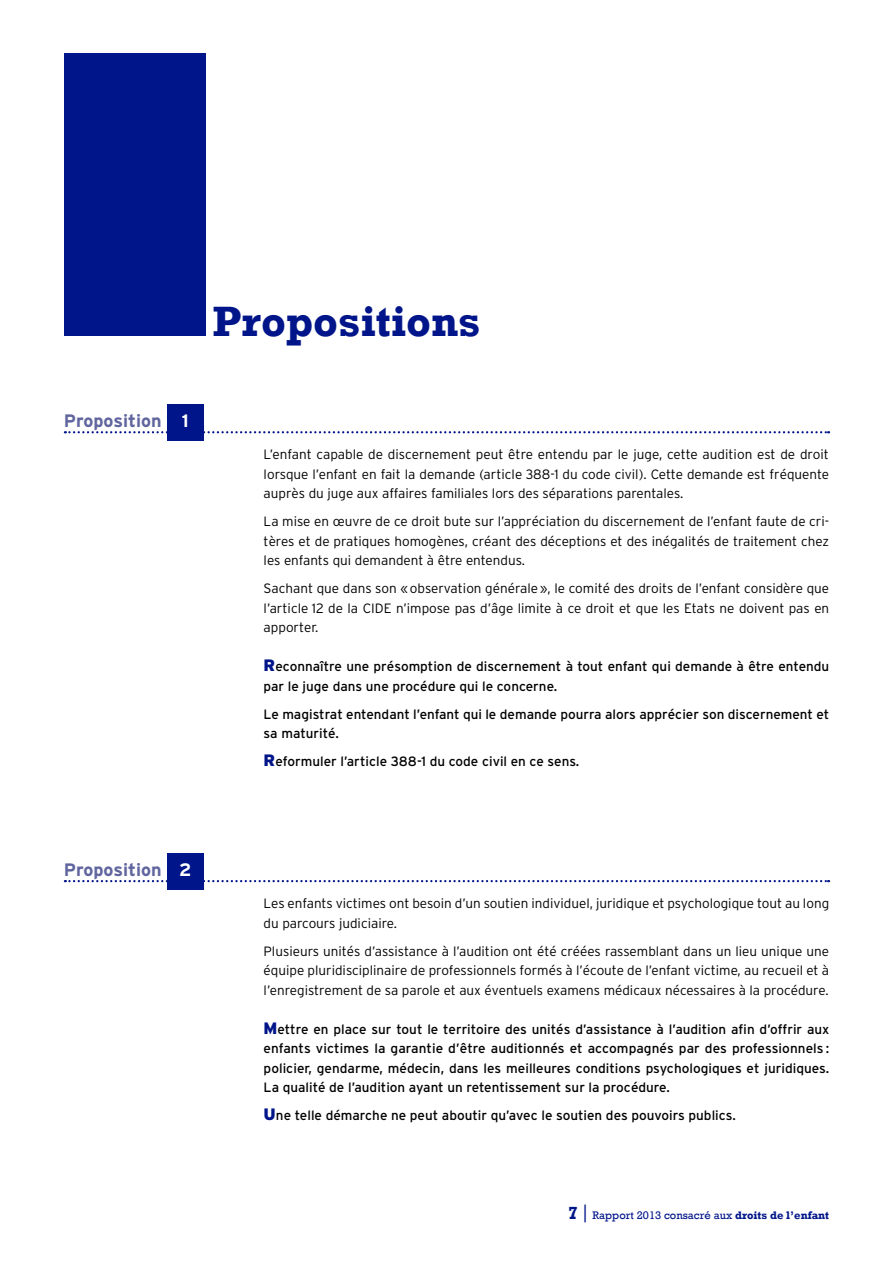
<style>
.page{position:relative;width:893px;height:1263px;background:#fff}
.page>*{position:absolute;margin:0;border:0;box-sizing:border-box;transform-origin:0 0}
.t1{font:700 43.5px "Rockwell";color:#001589}
.t2{font:700 18px "Interstate";color:#60659e}
.t3{font:300 13.5px/19.5px "Interstate";color:#000;text-align:justify}
.t4{font:13.5px/19.5px "Interstate";color:#000}
.t5{font:11.25px "Rockwell";color:#001589}
.s1{color:#fff}
.s2{font-weight:900;font-size:16.5px;color:#001589}
.s3{font-weight:700;font-size:18px}
.s4{font-family:"Interstate";font-weight:300;font-size:18px}
.s5{font-weight:700}
</style>
<div class="page">
<svg style="left:65px;top:431px;width:764px;height:2px"></svg>
<svg style="left:65px;top:880px;width:764px;height:2px"></svg>
<div style="left:64px;top:53px;width:142px;height:283px;background:#001589"></div>
<div style="left:167px;top:404px;width:37px;height:37px;background:#001589"></div>
<div style="left:167px;top:853px;width:37px;height:37px;background:#001589"></div>
<h1 class="t1" style="left:213px;top:295px;width:269px">Propositions</h1>
<h2 class="t2" style="left:64px;top:410px;width:126px">Proposition 1 <span class="s1">1</span></h2>
<p class="t3" style="left:264px;top:444px;width:567px">L’enfant capable de discernement peut être entendu par le juge, cette audition est de droit lorsque l’enfant en fait la demande (article 388-1 du code civil). Cette demande est fréquente auprès du juge aux affaires familiales lors des séparations parentales.</p>
<p class="t3" style="left:264px;top:511px;width:567px">La mise en œuvre de ce droit bute sur l’appréciation du discernement de l’enfant faute de cri&shy;tères et de pratiques homogènes, créant des déceptions et des inégalités de traitement chez les enfants qui demandent à être entendus.</p>
<p class="t3" style="left:264px;top:578px;width:567px">Sachant que dans son «observation générale», le comité des droits de l’enfant considère que l’article 12 de la CIDE n’impose pas d’âge limite à ce droit et que les Etats ne doivent pas en apporter.</p>
<p class="t4" style="left:264px;top:656px;width:567px"><span class="s2">R</span>econnaître une présomption de discernement à tout enfant qui demande à être entendu par le juge dans une procédure qui le concerne.</p>
<p class="t4" style="left:264px;top:704px;width:567px">Le magistrat entendant l’enfant qui le demande pourra alors apprécier son discernement et sa maturité.</p>
<p class="t4" style="left:264px;top:752px;width:317px"><span class="s2">R</span>eformuler l’article 388-1 du code civil en ce sens.</p>
<h2 class="t2" style="left:64px;top:858px;width:129px">Proposition 2<span class="s1">2</span></h2>
<p class="t3" style="left:264px;top:893px;width:567px">Les enfants victimes ont besoin d’un soutien individuel, juridique et psychologique tout au long du parcours judiciaire.</p>
<p class="t3" style="left:264px;top:941px;width:567px">Plusieurs unités d’assistance à l’audition ont été créées rassemblant dans un lieu unique une équipe pluridisciplinaire de professionnels formés à l’écoute de l’enfant victime, au recueil et à l’enregistrement de sa parole et aux éventuels examens médicaux nécessaires à la procédure.</p>
<p class="t4" style="left:264px;top:1019px;width:567px;text-align:justify"><span class="s2">M</span>ettre en place sur tout le territoire des unités d’assistance à l’audition afin d’offrir aux enfants victimes la garantie d’être auditionnés et accompagnés par des professionnels : policier, gendarme, médecin, dans les meilleures conditions psychologiques et juridiques.<br>La qualité de l’audition ayant un retentissement sur la procédure.</p>
<p class="t4" style="left:264px;top:1105px;width:474px"><span class="s2">U</span>ne telle démarche ne peut aboutir qu’avec le soutien des pouvoirs publics.</p>
<p class="t5" style="left:568px;top:1208px;width:263px"><span class="s3">7</span> <span class="s4">|</span> Rapport 2013 consacré aux <span class="s5">droits de l’enfant</span></p>
</div>
